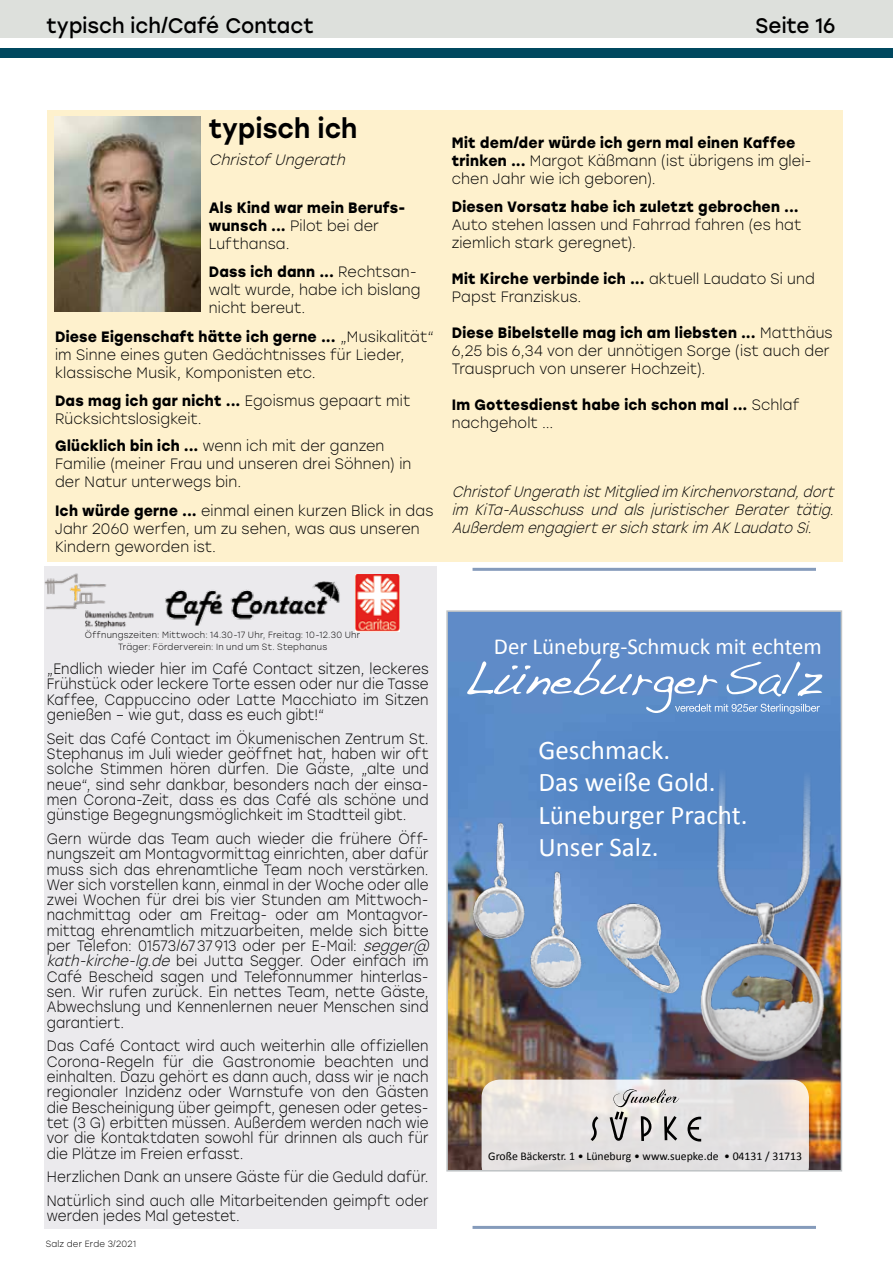
<style>
.page{position:relative;width:893px;height:1263px;background:#fff}
.page>*{position:absolute;margin:0;border:0;box-sizing:border-box;transform-origin:0 0}
.t1{font:27px/32.4px "Calibri";color:#fff}
.t2{font:500 27px "Stolzl";letter-spacing:.005em;color:#000;scale:.95 1}
.t3{font:22.95px "Calibri";color:#fff}
.t4{font:21px "Stolzl";letter-spacing:.005em;color:#000;scale:.95 1}
.t5{font:300 15px/15.3px "Stolzl";letter-spacing:.01em;color:#000;text-align:justify;scale:.9 1}
.t6{font:300 15px/18px "Stolzl";letter-spacing:.01em;color:#000;scale:.95 1}
.t7{font:700 15px/18px "Stolzl";letter-spacing:.02em;color:#000;scale:.95 1}
.t8{font:italic 300 15px/18px "Stolzl";color:#000;text-align:justify;scale:.89 1}
.t9{font:italic 300 15px "Stolzl";color:#000;scale:.95 1}
.t10{font:11.7px "Calibri";color:#000}
.t11{font:300 9px/12px "Stolzl";letter-spacing:.03em;color:#000;text-align:center;scale:.95 1}
.t12{font:6.75px "Calibri";color:#000}
.s1{font-weight:300}
.s2{font-weight:700}
.s3{font-style:italic}
</style>
<div class="page">
<div style="left:0;top:0;width:893px;height:38px;background:#dde0dc"></div>
<div style="left:0;top:49px;width:892px;height:9px;background:#00485f"></div>
<div style="left:44px;top:567px;width:392px;height:662px;background:#ebeaed"></div>
<div style="left:47px;top:111px;width:795px;height:451px;background:#fef1cd"></div>
<img style="left:54px;top:117px;width:146px;height:195px">
<img style="left:165px;top:581px;width:175px;height:45px">
<img style="left:355px;top:574px;width:44px;height:58px">
<img style="left:44px;top:573px;width:110px;height:56px">
<img style="left:449px;top:613px;width:390px;height:555px">
<img style="left:688px;top:736px;width:151px;height:349px">
<img style="left:585px;top:895px;width:124px;height:118px">
<svg style="left:467px;top:658px;width:355px;height:56px;background:#729acf"></svg>
<img style="left:459px;top:823px;width:69px;height:145px">
<img style="left:525px;top:871px;width:60px;height:146px">
<svg style="left:482px;top:1079px;width:327px;height:89px;background:#dfdbd9"></svg>
<div style="left:446px;top:610px;width:396px;height:561px;border:2px solid #c0c4c6"></div>
<hr style="left:473px;top:568px;width:343px;height:3px;background:#859bbb">
<hr style="left:473px;top:1226px;width:343px;height:3px;background:#859bbb">
<h3 class="t4" style="left:46px;top:11px;width:283px">typisch ich/Café Contact</h3>
<h3 class="t4" style="left:755px;top:11px;width:86px">Seite 16</h3>
<h1 class="t2" style="left:209px;top:109px;width:158px">typisch ich</h1>
<p class="t9" style="left:209px;top:149px;width:150px">ChristofUngerath</p>
<p class="t7" style="left:209px;top:198px;width:208px">Als Kind war mein Berufs&shy;wunsch ... <span class="s1">Pilot bei der<br>Lufthansa.</span></p>
<p class="t6" style="left:209px;top:263px;width:225px"><span class="s2">Dass ich dann ...</span> Rechtsan&shy;walt wurde, habe ich bislang nicht bereut.</p>
<p class="t6" style="left:55px;top:327px;width:400px"><span class="s2">Diese Eigenschaft hätte ich gerne ...</span> „Musikalität“ im Sinne eines guten Gedächtnisses für Lieder, klassische Musik, Komponisten etc.</p>
<p class="t6" style="left:55px;top:392px;width:375px"><span class="s2">Das mag ich gar nicht ...</span> Egoismus gepaart mit<br>Rücksichtslosigkeit.</p>
<p class="t6" style="left:55px;top:437px;width:377px"><span class="s2">Glücklich bin ich ...</span> wenn ich mit der ganzen<br>Familie (meiner Frau und unseren drei Söhnen) in der Natur unterwegs bin.</p>
<p class="t6" style="left:55px;top:501px;width:400px"><span class="s2">Ich würde gerne ...</span> einmal einen kurzen Blick in das<br>Jahr 2060 werfen, um zu sehen, was aus unseren<br>Kindern geworden ist.</p>
<p class="t6" style="left:452px;top:133px;width:380px"><span class="s2">Mit dem/der würde ich gern mal einen Kaffee trinken ...</span> Margot Käßmann (ist übrigens im glei&shy;chen Jahr wie ich geboren).</p>
<p class="t7" style="left:452px;top:197px;width:367px">Diesen Vorsatz habe ich zuletzt gebrochen ...</p>
<p class="t6" style="left:452px;top:216px;width:369px">Auto stehen lassen und Fahrrad fahren (es hat ziemlich stark geregnet).</p>
<p class="t6" style="left:452px;top:270px;width:384px"><span class="s2">Mit Kirche verbinde ich ...</span> aktuell Laudato Si und<br>Papst Franziskus.</p>
<p class="t6" style="left:452px;top:324px;width:402px"><span class="s2">Diese Bibelstelle mag ich am liebsten ...</span> Matthäus<br>6,25 bis 6,34 von der unnötigen Sorge (ist auch der<br>Trauspruch von unserer Hochzeit).</p>
<p class="t7" style="left:452px;top:395px;width:367px">Im Gottesdienst habe ich schon mal ... <span class="s1">Schlaf nachgeholt ...</span></p>
<p class="t8" style="left:452px;top:482px;width:436px">ChristofUngerathistMitglied im Kirchenvorstand,dort im KiTa-Ausschuss und als juristischer Berater tätig.<br>Außerdem engagiertersichstarkim AKLaudato Si.</p>
<p class="t11" style="left:85px;top:629px;width:291px">Öffnungszeiten: Mittwoch: 14.30-17 Uhr, Freitag: 10-12.30 Uhr<br>Träger: Förderverein: In und um St. Stephanus</p>
<p class="t5" style="left:47px;top:660px;width:426px">„Endlich wieder hier im Café Contact sitzen, leckeres Frühstück oder leckere Torte essen oder nur die Tasse Kaffee, Cappuccino oder Latte Macchiato im Sitzen genießen – wie gut, dass es euch gibt!“</p>
<p class="t5" style="left:47px;top:730px;width:426px">Seit das Café Contact im Ökumenischen Zentrum St.<br>Stephanus im Juli wieder geöffnet hat, haben wir oft solche Stimmen hören dürfen. Die Gäste, „alte und neue“, sind sehr dankbar, besonders nach der einsa&shy;men Corona-Zeit, dass es das Café als schöne und günstige Begegnungsmöglichkeit im Stadtteil gibt.</p>
<p class="t5" style="left:47px;top:830px;width:431px;text-align:left">Gern würde das Team auch wieder die frühere Öff&shy;nungszeit am Montagvormittag einrichten, aber dafür muss sich das ehrenamtliche Team noch verstärken.<br>Wer sich vorstellen kann, einmal in der Woche oder alle zwei Wochen für drei bis vier Stunden am Mittwoch&shy;nachmittag oder am Freitag- oder am Montagvor&shy;mittag ehrenamtlich mitzuarbeiten, melde sich bitte per Telefon: 01573/67 37 913 oder per E-Mail: <span class="s3">segger@ kath-kirche-lg.de</span> bei Jutta Segger. Oder einfach im Café Bescheid sagen und Telefonnummer hinterlas&shy;sen. Wir rufen zurück. Ein nettes Team, nette Gäste, Abwechslung und Kennenlernen neuer Menschen sind garantiert.</p>
<p class="t5" style="left:47px;top:1038px;width:426px">Das Café Contact wird auch weiterhin alle offiziellen Corona-Regeln für die Gastronomie beachten und einhalten. Dazu gehört es dann auch, dass wir je nach regionaler Inzidenz oder Warnstufe von den Gästen die Bescheinigung über geimpft, genesen oder getes&shy;tet (3 G) erbitten müssen. Außerdem werden nach wie vor die Kontaktdaten sowohl für drinnen als auch für die Plätze im Freien erfasst.</p>
<p class="t5" style="left:47px;top:1164px;width:426px;line-height:23.9px">Herzlichen Dank an unsere Gäste für die Geduld dafür.<br>Natürlich sind auch alle Mitarbeitenden geimpft oder</p>
<p class="t5" style="left:47px;top:1208px;width:216px">werden jedes Mal getestet.</p>
<p class="t11" style="left:46px;top:1237px;width:97px">Salz der Erde 3/2021</p>
<h2 class="t3" style="left:494px;top:632px;width:330px">Der Lüneburg-Schmuck mit echtem</h2>
<h1 class="t1" style="left:538px;top:732px;width:211px">Geschmack.<br>Das weiße Gold.<br>Lüneburger Pracht.<br>Unser Salz.</h1>
<p class="t10" style="left:488px;top:1149px;width:315px">Große Bäckerstr. 1 • Lüneburg • www.suepke.de • 04131 / 31713</p>
<p class="t12" style="left:598px;top:1154px;width:96px">www.suepke.de 0 41 31 / 317 13</p>
</div>
